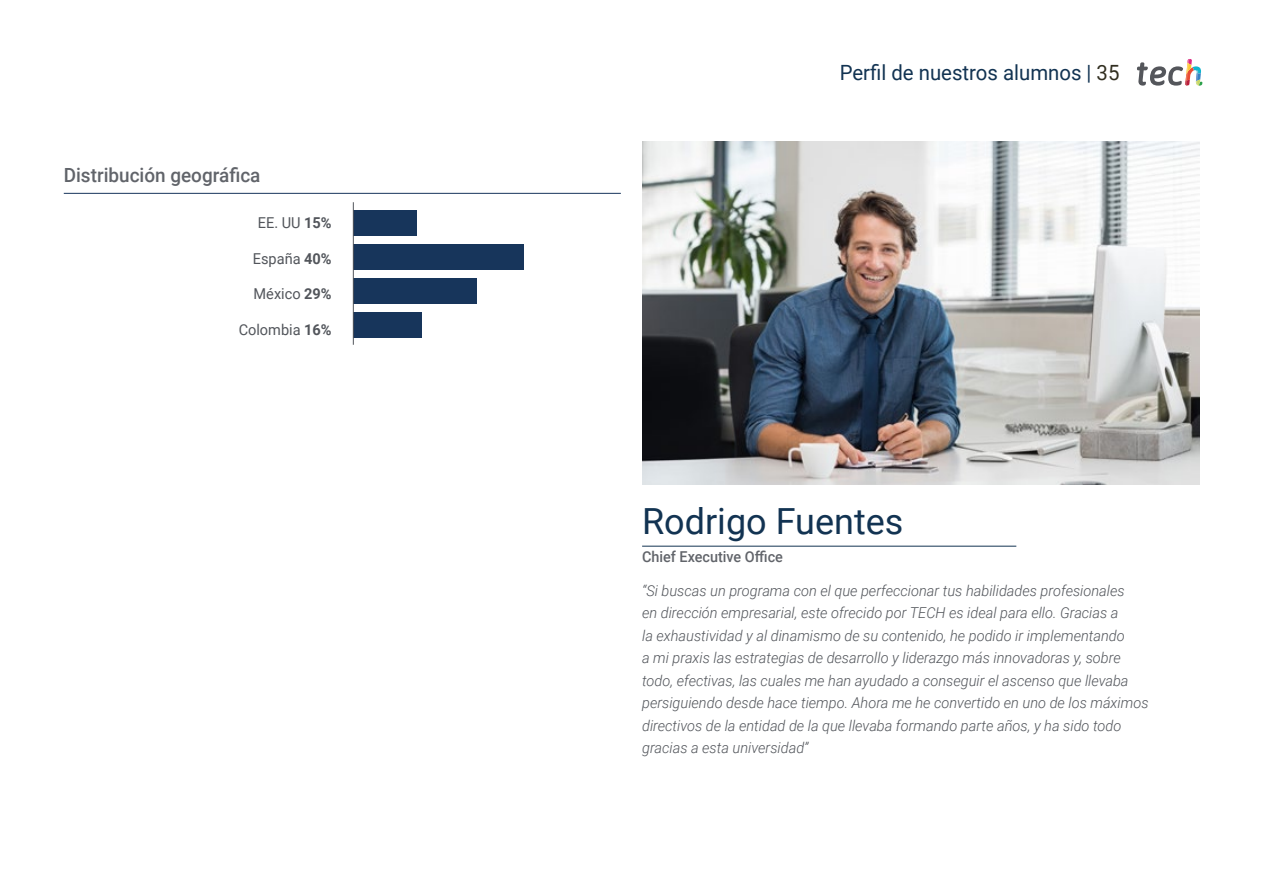
<style>
.page{position:relative;width:1263px;height:893px;background:#fff}
.page>*{position:absolute;margin:0;border:0;box-sizing:border-box;transform-origin:0 0}
.t1{font:36px "Roboto";color:#123352}
.t2{font:21px "Roboto";color:#123352}
.t3{font:500 19.5px "Roboto";color:#61646a}
.t4{font:italic 300 15px/22.5px "Roboto";color:#52555b}
.t5{font:15px "Roboto";color:#52555b}
.t6{font:500 15px "Roboto";color:#61646a;scale:.96 1}
.s1{font-weight:700}
.s2{color:#312e20}
</style>
<div class="page">
<hr style="left:64px;top:193px;width:557px;height:1px;background:#17355b">
<div style="left:353px;top:279px;width:124px;height:25px;background:#17355b"></div>
<div style="left:353px;top:211px;width:64px;height:25px;background:#17355b"></div>
<div style="left:353px;top:245px;width:170px;height:25px;background:#17355b"></div>
<div style="left:354px;top:313px;width:68px;height:25px;background:#17355b"></div>
<hr style="left:353px;top:202px;width:1px;height:143px;background:#52555b">
<hr style="left:642px;top:546px;width:374px;height:1px;background:#123352">
<img style="left:642px;top:141px;width:557px;height:343px">
<svg style="left:1137px;top:59px;width:65px;height:27px"></svg>
<h3 class="t3" style="left:64px;top:161px;width:198px">Distribución geográfica</h3>
<p class="t5" style="left:258px;top:212px;width:75px">EE. UU <span class="s1">15%</span></p>
<p class="t5" style="left:253px;top:248px;width:80px">España <span class="s1">40%</span></p>
<p class="t5" style="left:254px;top:283px;width:80px">México <span class="s1">29%</span></p>
<p class="t5" style="left:239px;top:319px;width:95px">Colombia <span class="s1">16%</span></p>
<h2 class="t2" style="left:840px;top:57px;width:281px">Perfil de nuestros alumnos | <span class="s2">35</span></h2>
<h1 class="t1" style="left:642px;top:496px;width:263px">Rodrigo Fuentes</h1>
<p class="t6" style="left:642px;top:546px;width:148px">Chief Executive Office</p>
<p class="t4" style="left:642px;top:579px;width:508px">“Si buscas un programa con el que perfeccionar tus habilidades profesionales<br>en dirección empresarial, este ofrecido por TECH es ideal para ello. Gracias a<br>la exhaustividad y al dinamismo de su contenido, he podido ir implementando<br>a mi praxis las estrategias de desarrollo y liderazgo más innovadoras y, sobre todo, efectivas, las cuales me han ayudado a conseguir el ascenso que llevaba persiguiendo desde hace tiempo. Ahora me he convertido en uno de los máximos directivos de la entidad de la que llevaba formando parte años, y ha sido todo gracias a esta universidad”</p>
</div>
